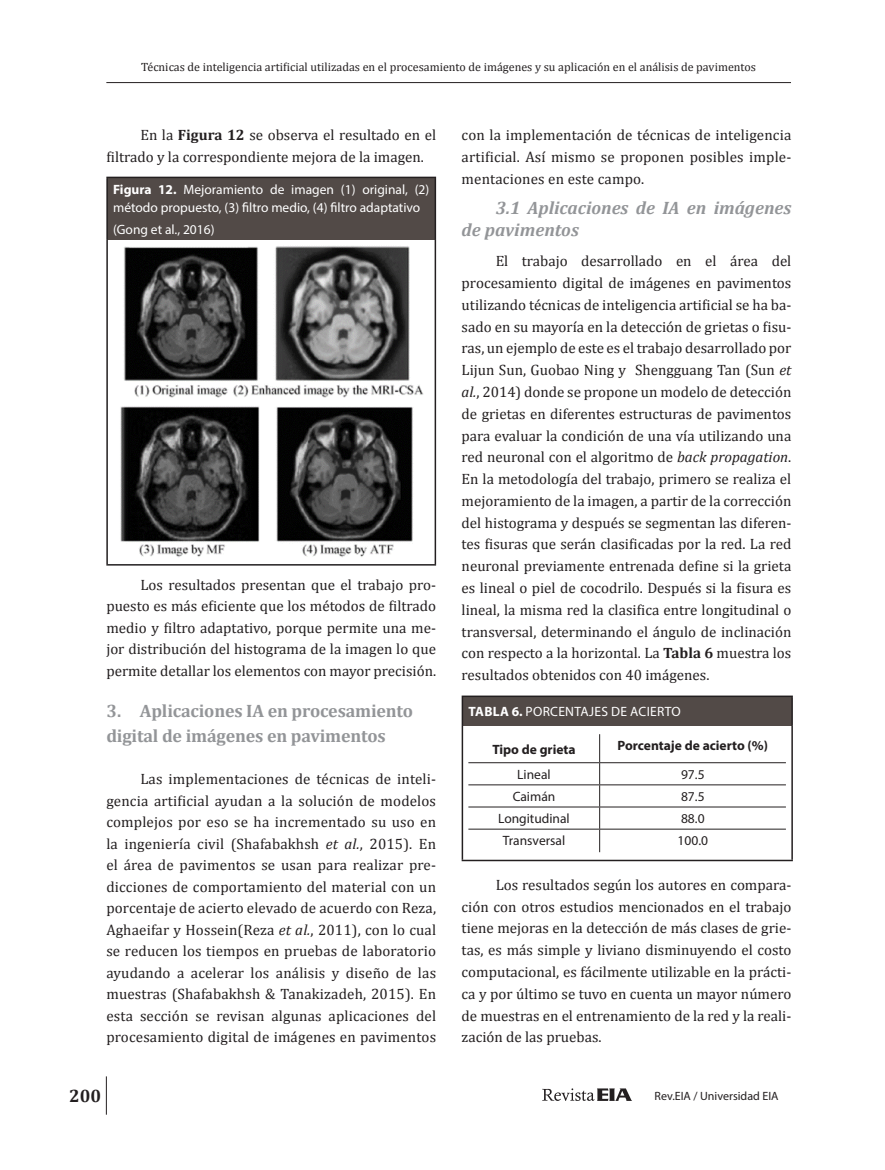
<style>
.page{position:relative;width:885px;height:1170px;background:#fff}
.page>*{position:absolute;margin:0;border:0;box-sizing:border-box;transform-origin:0 0}
.t1{font:700 18px/24.5px "Cambria";letter-spacing:-.01em;color:#939598}
.t2{font:italic 700 18px/21.8px "Cambria";color:#939598}
.t3{font:700 18px "Cambria";color:#231f20}
.t4{font:15px/21.8px "Cambria";color:#231f20;text-align:justify}
.t5{font:13.5px/18px "Myriad Pro";color:#fff}
.t6{font:13.5px "Myriad Pro";color:#231f20}
.t7{font:700 13.5px "Myriad Pro";color:#231f20}
.t8{font:13.5px "Myriad Pro";letter-spacing:.02em;color:#fff}
.t9{font:12px "Cambria";color:#231f20}
.t10{font:12px "Myriad Pro";color:#231f20}
.s1{font-weight:700}
.s2{font-style:italic}
</style>
<div class="page">
<hr style="left:106px;top:82px;width:684px;height:1px;background:#231f20">
<hr style="left:106px;top:1076px;width:1px;height:38px;background:#231f20">
<svg style="left:542px;top:1088px;width:90px;height:12px"></svg>
<div style="left:107px;top:177px;width:328px;height:63px;background:#524a47"></div>
<hr style="left:106px;top:240px;width:2px;height:324px;background:#231f20">
<hr style="left:434px;top:240px;width:2px;height:324px;background:#231f20">
<hr style="left:106px;top:564px;width:330px;height:1px;background:#231f20">
<hr style="left:106px;top:178px;width:2px;height:62px;background:#231f20">
<hr style="left:106px;top:177px;width:330px;height:1px;background:#231f20">
<hr style="left:434px;top:178px;width:2px;height:62px;background:#231f20">
<img style="left:120px;top:246px;width:304px;height:312px">
<div style="left:462px;top:696px;width:330px;height:29px;background:#524a47"></div>
<hr style="left:461px;top:725px;width:2px;height:134px;background:#231f20">
<hr style="left:791px;top:725px;width:1px;height:134px;background:#231f20">
<hr style="left:461px;top:859px;width:331px;height:2px;background:#231f20">
<hr style="left:461px;top:697px;width:2px;height:28px;background:#231f20">
<hr style="left:461px;top:695px;width:331px;height:2px;background:#231f20">
<svg style="left:791px;top:697px;width:1px;height:28px"></svg>
<hr style="left:468px;top:762px;width:131px;height:1px;background:#231f20">
<hr style="left:599px;top:762px;width:186px;height:1px;background:#231f20">
<hr style="left:468px;top:784px;width:131px;height:1px;background:#231f20">
<hr style="left:599px;top:784px;width:186px;height:1px;background:#231f20">
<hr style="left:468px;top:806px;width:131px;height:1px;background:#231f20">
<hr style="left:599px;top:806px;width:186px;height:1px;background:#231f20">
<hr style="left:468px;top:828px;width:131px;height:1px;background:#231f20">
<hr style="left:599px;top:828px;width:186px;height:1px;background:#231f20">
<svg style="left:599px;top:734px;width:1px;height:118px"></svg>
<p class="t9" style="left:141px;top:60px;width:616px">Técnicas de inteligencia artificial utilizadas en el procesamiento de imágenes y su aplicación en el análisis de pavimentos</p>
<p class="t4" style="left:106px;top:124px;width:331px;text-indent:34px">En la <span class="s1">Figura 12</span> se observa el resultado en el filtrado y la correspondiente mejora de la imagen.</p>
<p class="t5" style="left:113px;top:180px;width:318px"><span class="s1">Figura 12.</span> Mejoramiento de imagen (1) original, (2) método propuesto, (3) filtro medio, (4) filtro adaptativo</p>
<p class="t5" style="left:113px;top:220px;width:103px">(Gong et al., 2016)</p>
<p class="t4" style="left:106px;top:573px;width:331px;text-indent:34px">Los resultados presentan que el trabajo pro&shy;puesto es más eficiente que los métodos de filtrado medio y filtro adaptativo, porque permite una me&shy;jor distribución del histograma de la imagen lo que permite detallar los elementos con mayor precisión.</p>
<p class="t1" style="left:106px;top:698px;width:308px">3. Aplicaciones IA en procesamiento digital de imágenes en pavimentos</p>
<p class="t4" style="left:106px;top:768px;width:331px;text-indent:34px">Las implementaciones de técnicas de inteli&shy;gencia artificial ayudan a la solución de modelos complejos por eso se ha incrementado su uso en la ingeniería civil (Shafabakhsh <span class="s2">et al.</span>, 2015). En el área de pavimentos se usan para realizar pre&shy;dicciones de comportamiento del material con un porcentaje de acierto elevado de acuerdo con Reza, Aghaeifar y Hossein(Reza <span class="s2">et al.</span>, 2011), con lo cual se reducen los tiempos en pruebas de laboratorio ayudando a acelerar los análisis y diseño de las muestras (Shafabakhsh &amp; Tanakizadeh, 2015). En esta sección se revisan algunas aplicaciones del procesamiento digital de imágenes en pavimentos</p>
<p class="t3" style="left:69px;top:1082px;width:33px">200</p>
<p class="t4" style="left:461px;top:124px;width:331px">con la implementación de técnicas de inteligencia artificial. Así mismo se proponen posibles imple&shy;mentaciones en este campo.</p>
<p class="t2" style="left:461px;top:196px;width:331px;text-indent:34px">3.1 Aplicaciones de IA en imágenes de pavimentos</p>
<p class="t4" style="left:461px;top:250px;width:331px;text-indent:34px">El trabajo desarrollado en el área del procesamiento digital de imágenes en pavimentos utilizando técnicas de inteligencia artificial se ha ba&shy;sado en su mayoría en la detección de grietas o fisu&shy;ras, un ejemplo de este es el trabajo desarrollado por Lijun Sun, Guobao Ning y Shengguang Tan (Sun <span class="s2">et al.</span>, 2014) donde se propone un modelo de detección de grietas en diferentes estructuras de pavimentos para evaluar la condición de una vía utilizando una red neuronal con el algoritmo de <span class="s2">back propagation</span>.<br>En la metodología del trabajo, primero se realiza el mejoramiento de la imagen, a partir de la corrección del histograma y después se segmentan las diferen&shy;tes fisuras que serán clasificadas por la red. La red neuronal previamente entrenada define si la grieta es lineal o piel de cocodrilo. Después si la fisura es lineal, la misma red la clasifica entre longitudinal o transversal, determinando el ángulo de inclinación con respecto a la horizontal. La <span class="s1">Tabla 6</span> muestra los resultados obtenidos con 40 imágenes.</p>
<p class="t8" style="left:468px;top:703px;width:213px"><span class="s1">TABLA 6.</span> PORCENTAJES DE ACIERTO</p>
<p class="t7" style="left:492px;top:740px;width:85px">Tipo de grieta</p>
<p class="t7" style="left:617px;top:737px;width:152px">Porcentaje de acierto (%)</p>
<p class="t6" style="left:517px;top:766px;width:35px">Lineal</p>
<p class="t6" style="left:681px;top:766px;width:25px">97.5</p>
<p class="t6" style="left:512px;top:788px;width:44px">Caimán</p>
<p class="t6" style="left:681px;top:788px;width:25px">87.5</p>
<p class="t6" style="left:498px;top:810px;width:73px">Longitudinal</p>
<p class="t6" style="left:681px;top:810px;width:25px">88.0</p>
<p class="t6" style="left:502px;top:832px;width:64px">Transversal</p>
<p class="t6" style="left:677px;top:832px;width:32px">100.0</p>
<p class="t4" style="left:461px;top:873px;width:331px;text-indent:34px">Los resultados según los autores en compara&shy;ción con otros estudios mencionados en el trabajo tiene mejoras en la detección de más clases de grie&shy;tas, es más simple y liviano disminuyendo el costo computacional, es fácilmente utilizable en la prácti&shy;ca y por último se tuvo en cuenta un mayor número de muestras en el entrenamiento de la red y la reali&shy;zación de las pruebas.</p>
<p class="t10" style="left:654px;top:1087px;width:125px">Rev.EIA / Universidad EIA</p>
</div>
